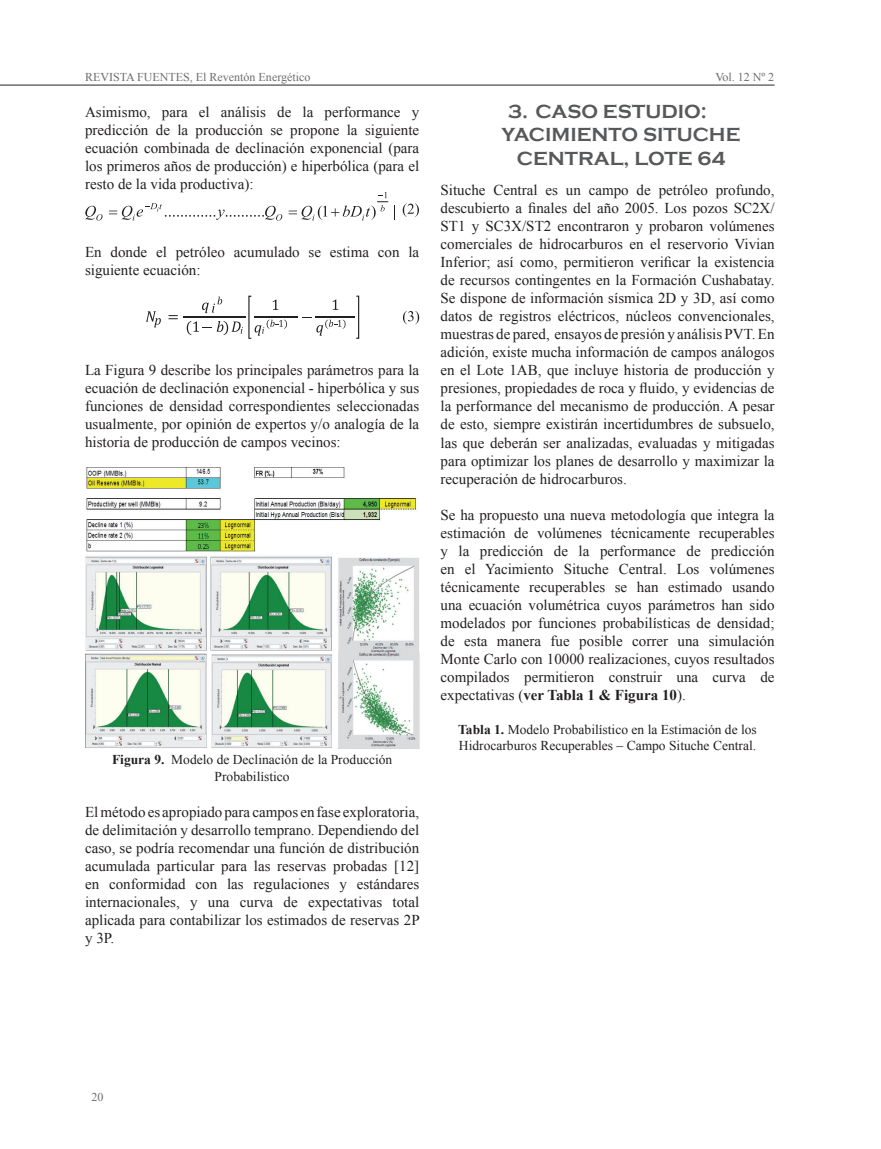
<style>
.page{position:relative;width:881px;height:1149px;background:#fff}
.page>*{position:absolute;margin:0;border:0;box-sizing:border-box;transform-origin:0 0}
.t1{font:700 19.5px "Copperplate Gothic";color:#57585a}
.t2{font:15px/18px "Times New Roman";color:#231f20;text-align:justify}
.t3{font:13.5px/16.2px "Times New Roman";color:#231f20;text-align:center}
.t4{font:12px "Times New Roman";color:#6c6d70}
.s1{font-weight:700}
</style>
<div class="page">
<hr style="left:0;top:84px;width:774px;height:2px;background:#6c6d70">
<svg style="left:402px;top:203px;width:17px;height:14px"></svg>
<svg style="left:394px;top:205px;width:1px;height:15px"></svg>
<svg style="left:85px;top:206px;width:17px;height:14px"></svg>
<svg style="left:288px;top:192px;width:99px;height:28px"></svg>
<svg style="left:109px;top:203px;width:173px;height:17px"></svg>
<svg style="left:146px;top:311px;width:15px;height:16px"></svg>
<svg style="left:168px;top:315px;width:10px;height:4px"></svg>
<hr style="left:183px;top:316px;width:62px;height:2px;background:#231f20">
<hr style="left:254px;top:316px;width:43px;height:2px;background:#231f20">
<svg style="left:332px;top:299px;width:6px;height:11px"></svg>
<hr style="left:315px;top:316px;width:40px;height:2px;background:#231f20">
<svg style="left:356px;top:295px;width:3px;height:44px"></svg>
<svg style="left:187px;top:295px;width:100px;height:44px"></svg>
<svg style="left:302px;top:317px;width:43px;height:18px"></svg>
<svg style="left:403px;top:310px;width:16px;height:14px"></svg>
<img style="left:85px;top:468px;width:334px;height:279px">
<p class="t4" style="left:85px;top:69px;width:16px">Revista</p>
<p class="t4" style="left:137px;top:69px;width:9px">fue</p>
<p class="t4" style="left:160px;top:69px;width:152px">ntes , El Reventón Energético</p>
<p class="t4" style="left:715px;top:69px;width:60px">Vol. 12 Nº 2</p>
<p class="t2" style="left:85px;top:102px;width:335px">Asimismo, para el análisis de la performance y predicción de la producción se propone la siguiente ecuación combinada de declinación exponencial (para los primeros años de producción) e hiperbólica (para el resto de la vida productiva):</p>
<h1 class="t1" style="left:508px;top:100px;width:200px">3. CASO ESTUDIO:</h1>
<h1 class="t1" style="left:501px;top:124px;width:240px">YACIMIENTO SITUCHE</h1>
<h1 class="t1" style="left:516px;top:147px;width:210px">CENTRAL, LOTE 64</h1>
<p class="t2" style="left:440px;top:181px;width:335px">Situche Central es un campo de petróleo profundo, descubierto a finales del año 2005. Los pozos SC2X/ ST1 y SC3X/ST2 encontraron y probaron volúmenes comerciales de hidrocarburos en el reservorio Vivian Inferior; así como, permitieron verificar la existencia de recursos contingentes en la Formación Cushabatay.<br>Se dispone de información sísmica 2D y 3D, así como datos de registros eléctricos, núcleos convencionales, muestras de pared, ensayos de presión y análisis PVT. En adición, existe mucha información de campos análogos en el Lote 1AB, que incluye historia de producción y presiones, propiedades de roca y fluido, y evidencias de la performance del mecanismo de producción. A pesar de esto, siempre existirán incertidumbres de subsuelo, las que deberán ser analizadas, evaluadas y mitigadas para optimizar los planes de desarrollo y maximizar la recuperación de hidrocarburos.</p>
<p class="t2" style="left:440px;top:505px;width:335px">Se ha propuesto una nueva metodología que integra la estimación de volúmenes técnicamente recuperables y la predicción de la performance de predicción en el Yacimiento Situche Central. Los volúmenes técnicamente recuperables se han estimado usando una ecuación volumétrica cuyos parámetros han sido modelados por funciones probabilísticas de densidad; de esta manera fue posible correr una simulación Monte Carlo con 10000 realizaciones, cuyos resultados compilados permitieron construir una curva de expectativas (<span class="s1">ver Tabla 1 &amp; Figura 10</span>).</p>
<p class="t3" style="left:458px;top:721px;width:300px;text-align:left"><span class="s1">Tabla 1.</span> Modelo Probabilístico en la Estimación de los<br>Hidrocarburos Recuperables – Campo Situche Central.</p>
<p class="t2" style="left:85px;top:242px;width:335px">En donde el petróleo acumulado se estima con la siguiente ecuación:</p>
<p class="t2" style="left:85px;top:360px;width:335px">La Figura 9 describe los principales parámetros para la ecuación de declinación exponencial - hiperbólica y sus funciones de densidad correspondientes seleccionadas usualmente, por opinión de expertos y/o analogía de la historia de producción de campos vecinos:</p>
<p class="t3" style="left:112px;top:751px;width:282px"><span class="s1">Figura 9.</span> Modelo de Declinación de la Producción<br>Probabilístico</p>
<p class="t2" style="left:85px;top:802px;width:336px">El método es apropiado para campos en fase exploratoria, de delimitación y desarrollo temprano. Dependiendo del caso, se podría recomendar una función de distribución acumulada particular para las reservas probadas [12] en conformidad con las regulaciones y estándares internacionales, y una curva de expectativas total aplicada para contabilizar los estimados de reservas 2P y 3P.</p>
<p class="t4" style="left:91px;top:1088px;width:13px">20</p>
</div>
